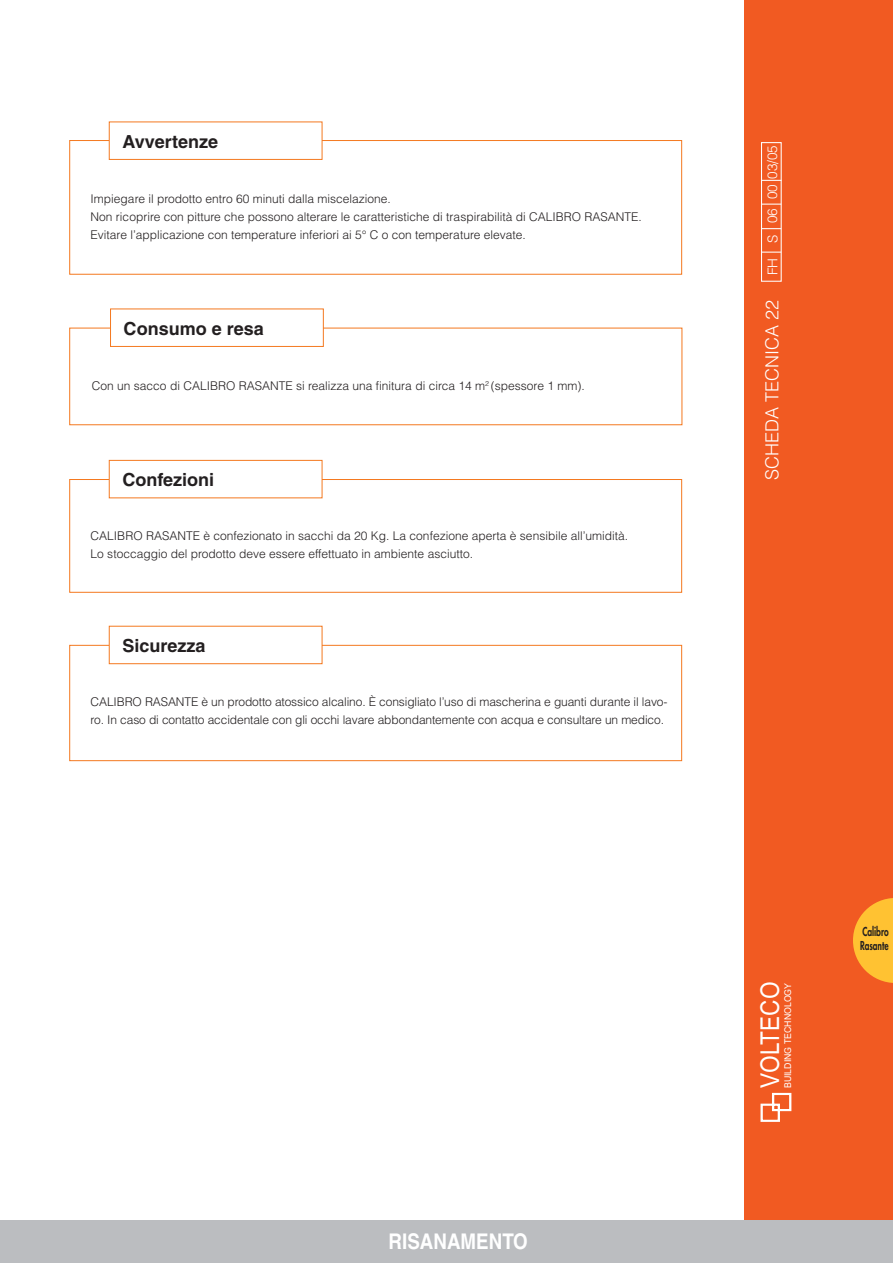
<style>
.page{position:relative;width:893px;height:1263px;background:#fff}
.page>*{position:absolute;margin:0;border:0;box-sizing:border-box;transform-origin:0 0}
.t1{font:25.95px "Arial";color:#fff;scale:.87 1}
.t2{font:700 21.6px "Helvetica";color:#fff;scale:.87 1}
.t3{font:700 18px "Helvetica";color:#231f20}
.t4{font:300 18px "Helvetica";color:#fff}
.t5{font:300 13.5px "Helvetica";color:#fff}
.t6{font:300 12px/18px "Helvetica";color:#231f20}
.t7{font:800 12px/14.4px "Futura";color:#231f20;scale:.7 1}
.t8{font:9.3px "Arial";color:#fff;scale:.94 1}
</style>
<div class="page">
<div style="left:744px;top:0;width:148px;height:1263px;background:#f15a22"></div>
<div style="left:0;top:1220px;width:892px;height:43px;background:#bbbdc0"></div>
<svg style="left:760px;top:1092px;width:32px;height:30px"></svg>
<div style="left:69px;top:140px;width:613px;height:135px;border:1px solid #f47920"></div>
<div style="left:109px;top:122px;width:213px;height:37px;background:#fff"></div>
<div style="left:109px;top:122px;width:213px;height:38px;border:1px solid #f47920"></div>
<div style="left:69px;top:328px;width:613px;height:97px;border:1px solid #f47920"></div>
<div style="left:110px;top:309px;width:213px;height:37px;background:#fff"></div>
<div style="left:110px;top:309px;width:214px;height:38px;border:1px solid #f47920"></div>
<div style="left:69px;top:479px;width:613px;height:114px;border:1px solid #f47920"></div>
<div style="left:109px;top:460px;width:213px;height:38px;background:#fff"></div>
<div style="left:109px;top:460px;width:213px;height:38px;border:1px solid #f47920"></div>
<div style="left:69px;top:645px;width:613px;height:116px;border:1px solid #f47920"></div>
<div style="left:109px;top:626px;width:213px;height:38px;background:#fff"></div>
<div style="left:109px;top:626px;width:213px;height:38px;border:1px solid #f47920"></div>
<div style="left:761px;top:142px;width:20px;height:140px;border:1px solid #fff"></div>
<svg style="left:761px;top:252px;width:20px;height:1px"></svg>
<svg style="left:761px;top:228px;width:20px;height:1px"></svg>
<svg style="left:761px;top:204px;width:20px;height:1px"></svg>
<svg style="left:761px;top:180px;width:20px;height:1px"></svg>
<svg style="left:853px;top:898px;width:39px;height:85px"></svg>
<h3 class="t3" style="left:122px;top:135px;width:97px">Avvertenze</h3>
<p class="t6" style="left:91px;top:191px;width:552px">Impiegare il prodotto entro 60 minuti dalla miscelazione.<br>Non ricoprire con pitture che possono alterare le caratteristiche di traspirabilità di CALIBRO RASANTE.<br>Evitare l’applicazione con temperature inferiori ai 5° C o con temperature elevate.</p>
<h3 class="t3" style="left:124px;top:322px;width:142px">Consumo e resa</h3>
<p class="t6" style="left:92px;top:378px;width:494px">Con un sacco di CALIBRO RASANTE si realizza una finitura di circa 14 m<sup>2</sup> (spessore 1 mm).</p>
<h3 class="t3" style="left:122px;top:473px;width:93px">Confezioni</h3>
<p class="t6" style="left:91px;top:528px;width:539px">CALIBRO RASANTE è confezionato in sacchi da 20 Kg. La confezione aperta è sensibile all’umidità.<br>Lo stoccaggio del prodotto deve essere effettuato in ambiente asciutto.</p>
<h3 class="t3" style="left:122px;top:639px;width:85px">Sicurezza</h3>
<p class="t6" style="left:91px;top:694px;width:578px">CALIBRO RASANTE è un prodotto atossico alcalino. È consigliato l’uso di mascherina e guanti durante il lavo&shy;ro. In caso di contatto accidentale con gli occhi lavare abbondantemente con acqua e consultare un medico.</p>
<h2 class="t2" style="left:388px;top:1233px;width:161px">RISANAMENTO</h2>
<p class="t5" style="left:767px;top:199px;width:56px;rotate:-90deg">00 03/05</p>
<p class="t5" style="left:767px;top:275px;width:69px;rotate:-90deg">FH S 06</p>
<h3 class="t4" style="left:765px;top:480px;width:182px;rotate:-90deg">SCHEDA TECNICA 22</h3>
<h1 class="t1" style="left:755px;top:1088px;width:124px;rotate:-90deg">VOLTECO</h1>
<p class="t8" style="left:782px;top:1088px;width:114px;rotate:-90deg">BUILDING TECHNOLOGY</p>
<p class="t7" style="left:860px;top:925px;width:42px">Calibro<br>Rasante</p>
</div>
